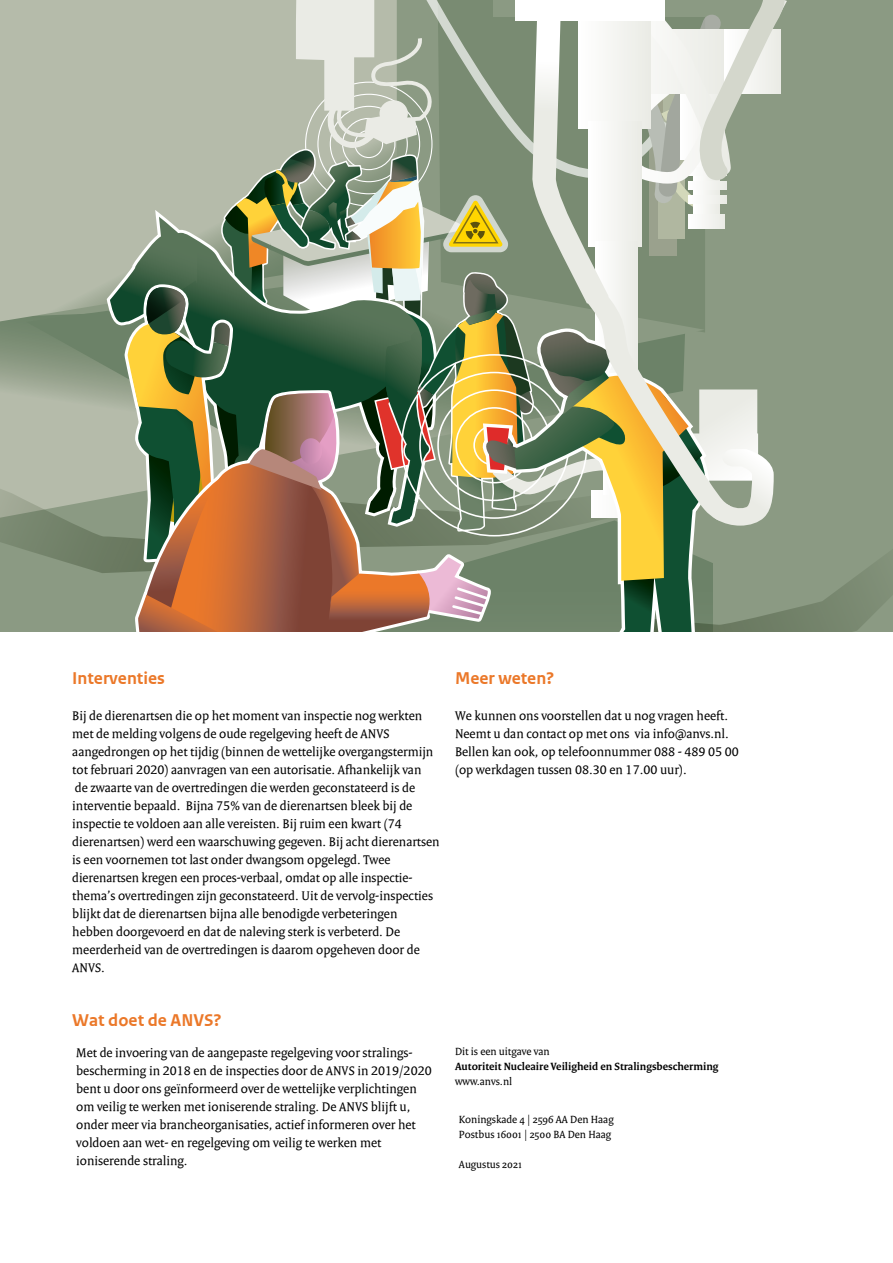
<style>
.page{position:relative;width:893px;height:1263px;background:#fff}
.page>*{position:absolute;margin:0;border:0;box-sizing:border-box;transform-origin:0 0}
._10_RO_Broodtekst{font:700 18px "Rijksoverheid Sans Web Text";color:#eb7829}
._10_RO_Broodtekst-2{font:13.5px/18px "Rijksoverheid Serif Web";color:#000}
._19_RO_Afzender_Broo{font:11.25px/15px "Rijksoverheid Serif";color:#000}
._19_RO_Afzender_Broo-2{font:700 11.25px/15px "Rijksoverheid Serif";color:#000}
.s1{font-style:inherit}
.s2{font-family:"Rijksoverheid Serif"}
.s3{font-weight:400}
</style>
<div class="page">
<svg style="left:0;top:0;width:893px;height:632px"></svg>
<p class="_10_RO_Broodtekst" style="left:72px;top:668px;width:94px">Interventies</p>
<p class="_10_RO_Broodtekst-2" style="left:72px;top:707px;width:369px">Bij de dierenartsen die op het moment van inspectie nog werkten met de melding volgens de oude regelgeving heeft de ANVS aangedrongen op het tijdig (binnen de wettelijke overgangstermijn tot februari 2020) aanvragen van een autorisatie. Afhankelijk van<br>de zwaarte van de overtredingen die werden geconstateerd is de interventie bepaald. <span class="s1">Bijna 75% van de dierenartsen bleek bij de inspectie te voldoen aan alle vereisten. Bij ruim een kwart (74 dierenartsen) werd een waarschuwing gegeven.</span> Bij acht dierenartsen is een voornemen tot last onder dwangsom opgelegd. Twee dierenartsen kregen een <span class="s1">proces-verbaal,</span> omdat op alle inspectie&shy;thema’s overtredingen zijn geconstateerd. <span class="s1">Uit de vervolg-inspecties blijkt dat de dierenartsen bijna alle benodigde verbeteringen hebben doorgevoerd en dat de naleving sterk is verbeterd. De meerderheid van de overtredingen is daarom opgeheven door de ANVS.</span></p>
<p class="_10_RO_Broodtekst" style="left:455px;top:668px;width:101px">Meer weten?</p>
<p class="_10_RO_Broodtekst-2" style="left:455px;top:707px;width:285px"><span class="s1">We kunnen ons voorstellen dat u nog vragen heeft.<br>Neemt u dan</span> contact op <span class="s1">met ons</span> via <span class="s2">info@anvs.nl</span>.<br>Bellen kan ook, op telefoonnummer 088 - 489 05 00 (op werkdagen tussen 08.30 en 17.00 uur).</p>
<p class="_10_RO_Broodtekst" style="left:72px;top:1010px;width:151px">Wat doet de ANVS?</p>
<p class="_10_RO_Broodtekst-2" style="left:76px;top:1043px;width:357px">Met de invoering van de aangepaste regelgeving voor stralings&shy;bescherming in 2018 en de inspecties door de ANVS in 2019/2020 <span class="s1">bent u door ons</span> geïnformeerd over de wettelijke verplichtingen om veilig te werken met ioniserende straling. De ANVS blijft <span class="s1">u</span>, onder meer via brancheorganisaties, actief informeren over het voldoen aan wet- en regelgeving om veilig te werken met ioniserende straling.</p>
<p class="_19_RO_Afzender_Broo" style="left:455px;top:1043px;width:96px">Dit is een uitgave van</p>
<p class="_19_RO_Afzender_Broo-2" style="left:455px;top:1058px;width:265px">Autoriteit Nucleaire Veiligheid en Stralingsbescherming <span class="s3">www.anvs.nl</span></p>
<p class="_19_RO_Afzender_Broo" style="left:459px;top:1111px;width:156px">Koningskade 4 | 2596 AA Den Haag<br>Postbus 16001 | 2500 BA Den Haag</p>
<p class="_19_RO_Afzender_Broo" style="left:459px;top:1156px;width:65px">Augustus 2021</p>
</div>
